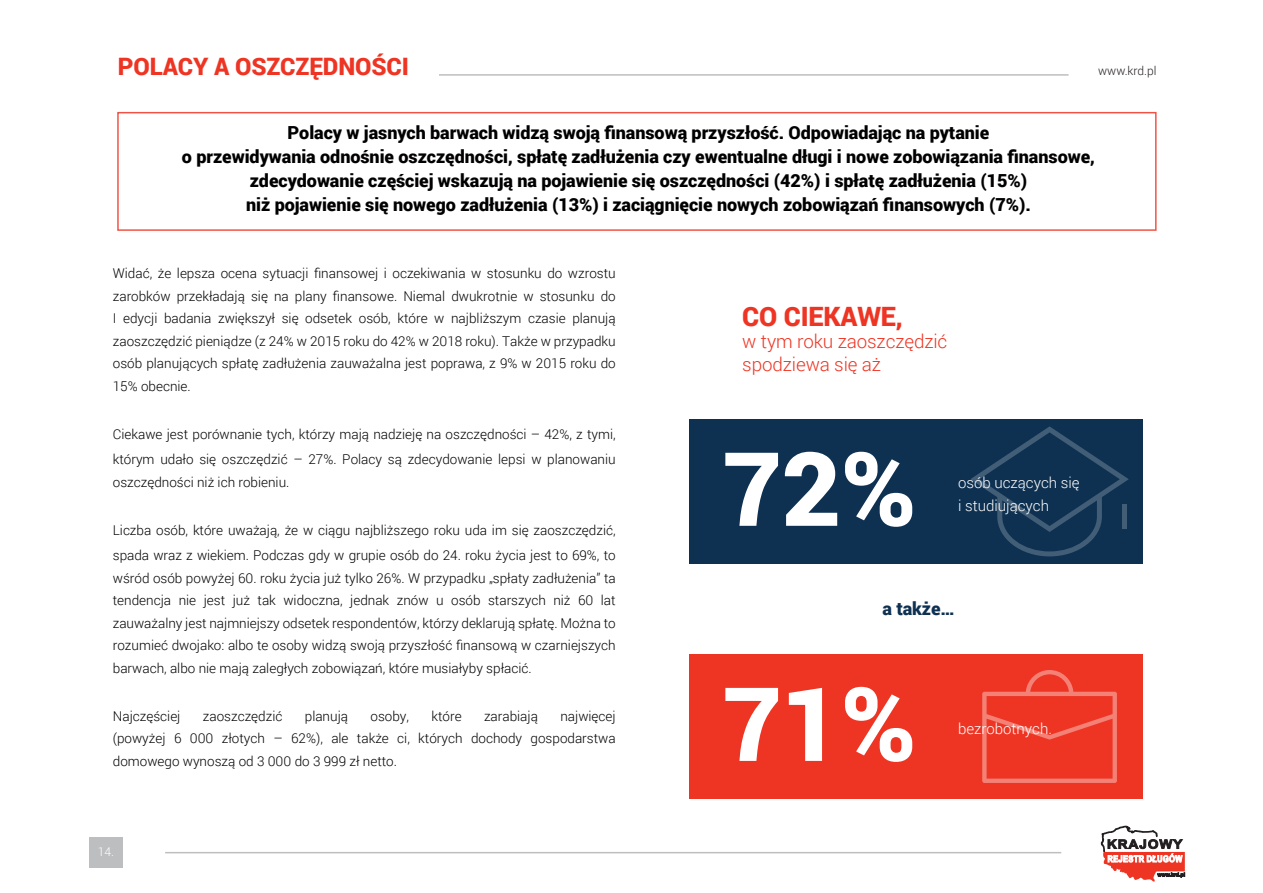
<style>
.page{position:relative;width:1263px;height:893px;background:#fff}
.page>*{position:absolute;margin:0;border:0;box-sizing:border-box;transform-origin:0 0}
.t1{font:900 102.75px "Roboto";color:#fff}
.t2{font:900 26.7px "Roboto";letter-spacing:-.005em;color:#ee3524}
.t3{font:900 24px "Roboto";letter-spacing:-.005em;color:#ee3524}
.t4{font:300 18.75px/22.6px "Roboto";letter-spacing:-.005em;color:#ee3524}
.t5{font:900 18px/24px "Roboto";letter-spacing:-.005em;color:#020000;text-align:center}
.t6{font:900 18px "Roboto";letter-spacing:-.005em;color:#0e3152}
.t7{font:300 15px/22.5px "Roboto";color:#fff}
.t8{font:300 13.5px/22.5px "Roboto";color:#020000;text-align:justify}
.t9{font:300 12px "Roboto";color:#231f20}
.t10{font:300 12px "Roboto";color:#fff}
</style>
<div class="page">
<hr style="left:439px;top:74px;width:629px;height:2px;background:#bcbec0">
<div style="left:117px;top:112px;width:1039px;height:119px;border:2px solid #ee3524"></div>
<div style="left:689px;top:419px;width:453px;height:144px;background:#0e3152"></div>
<svg style="left:970px;top:426px;width:159px;height:130px"></svg>
<div style="left:1122px;top:504px;width:5px;height:25px;background:#425e77"></div>
<div style="left:689px;top:654px;width:453px;height:144px;background:#ee3524"></div>
<svg style="left:982px;top:670px;width:135px;height:113px"></svg>
<div style="left:89px;top:837px;width:34px;height:31px;background:#bcbec0"></div>
<svg style="left:1100px;top:825px;width:85px;height:57px"></svg>
<hr style="left:165px;top:852px;width:896px;height:1px;background:#bcbec0">
<h3 class="t3" style="left:118px;top:49px;width:292px">POLACY A OSZCZĘDNOŚCI</h3>
<p class="t9" style="left:1098px;top:62px;width:60px">www.krd.pl</p>
<p class="t5" style="left:182px;top:119px;width:914px">Polacy w jasnych barwach widzą swoją finansową przyszłość. Odpowiadając na pytanie<br>o przewidywania odnośnie oszczędności, spłatę zadłużenia czy ewentualne długi i nowe zobowiązania finansowe, zdecydowanie częściej wskazują na pojawienie się oszczędności (42%) i spłatę zadłużenia (15%)<br>niż pojawienie się nowego zadłużenia (13%) i zaciągnięcie nowych zobowiązań finansowych (7%).</p>
<p class="t8" style="left:113px;top:262px;width:504px">Widać, że lepsza ocena sytuacji finansowej i oczekiwania w stosunku do wzrostu zarobków przekładają się na plany finansowe. Niemal dwukrotnie w stosunku do I edycji badania zwiększył się odsetek osób, które w najbliższym czasie planują zaoszczędzić pieniądze (z 24% w 2015 roku do 42% w 2018 roku). Także w przypadku osób planujących spłatę zadłużenia zauważalna jest poprawa, z 9% w 2015 roku do 15% obecnie.</p>
<p class="t8" style="left:113px;top:421px;width:504px;line-height:25.5px">Ciekawe jest porównanie tych, którzy mają nadzieję na oszczędności – 42%, z tymi, którym udało się oszczędzić – 27%. Polacy są zdecydowanie lepsi w planowaniu</p>
<p class="t8" style="left:113px;top:470px;width:178px">oszczędności niż ich robieniu.</p>
<p class="t8" style="left:113px;top:517px;width:504px;line-height:25.5px">Liczba osób, które uważają, że w ciągu najbliższego roku uda im się zaoszczędzić, spada wraz z wiekiem. Podczas gdy w grupie osób do 24. roku życia jest to 69%, to</p>
<p class="t8" style="left:113px;top:566px;width:504px">wśród osób powyżej 60. roku życia już tylko 26%. W przypadku „spłaty zadłużenia” ta tendencja nie jest już tak widoczna, jednak znów u osób starszych niż 60 lat zauważalny jest najmniejszy odsetek respondentów, którzy deklarują spłatę. Można to rozumieć dwojako: albo te osoby widzą swoją przyszłość finansową w czarniejszych barwach, albo nie mają zaległych zobowiązań, które musiałyby spłacić.</p>
<p class="t8" style="left:113px;top:704px;width:69px">Najczęściej</p>
<p class="t8" style="left:203px;top:704px;width:81px">zaoszczędzić</p>
<p class="t8" style="left:305px;top:704px;width:45px">planują</p>
<p class="t8" style="left:370px;top:704px;width:40px">osoby,</p>
<p class="t8" style="left:431px;top:704px;width:32px">które</p>
<p class="t8" style="left:484px;top:704px;width:55px">zarabiają</p>
<p class="t8" style="left:113px;top:704px;width:504px;text-indent:448px">najwięcej (powyżej 6 000 złotych – 62%), ale także ci, których dochody gospodarstwa domowego wynoszą od 3 000 do 3 999 zł netto.</p>
<p class="t10" style="left:98px;top:844px;width:18px">14.</p>
<h2 class="t2" style="left:742px;top:297px;width:162px">CO CIEKAWE,</h2>
<h3 class="t4" style="left:742px;top:330px;width:207px">w tym roku zaoszczędzić spodziewa się aż</h3>
<h1 class="t1" style="left:723px;top:417px;width:195px">72%</h1>
<p class="t7" style="left:958px;top:471px;width:123px">osób uczących się i studiujących</p>
<h3 class="t6" style="left:882px;top:596px;width:73px">a także…</h3>
<h1 class="t1" style="left:723px;top:652px;width:195px">71%</h1>
<p class="t7" style="left:958px;top:717px;width:95px">bezrobotnych.</p>
</div>
